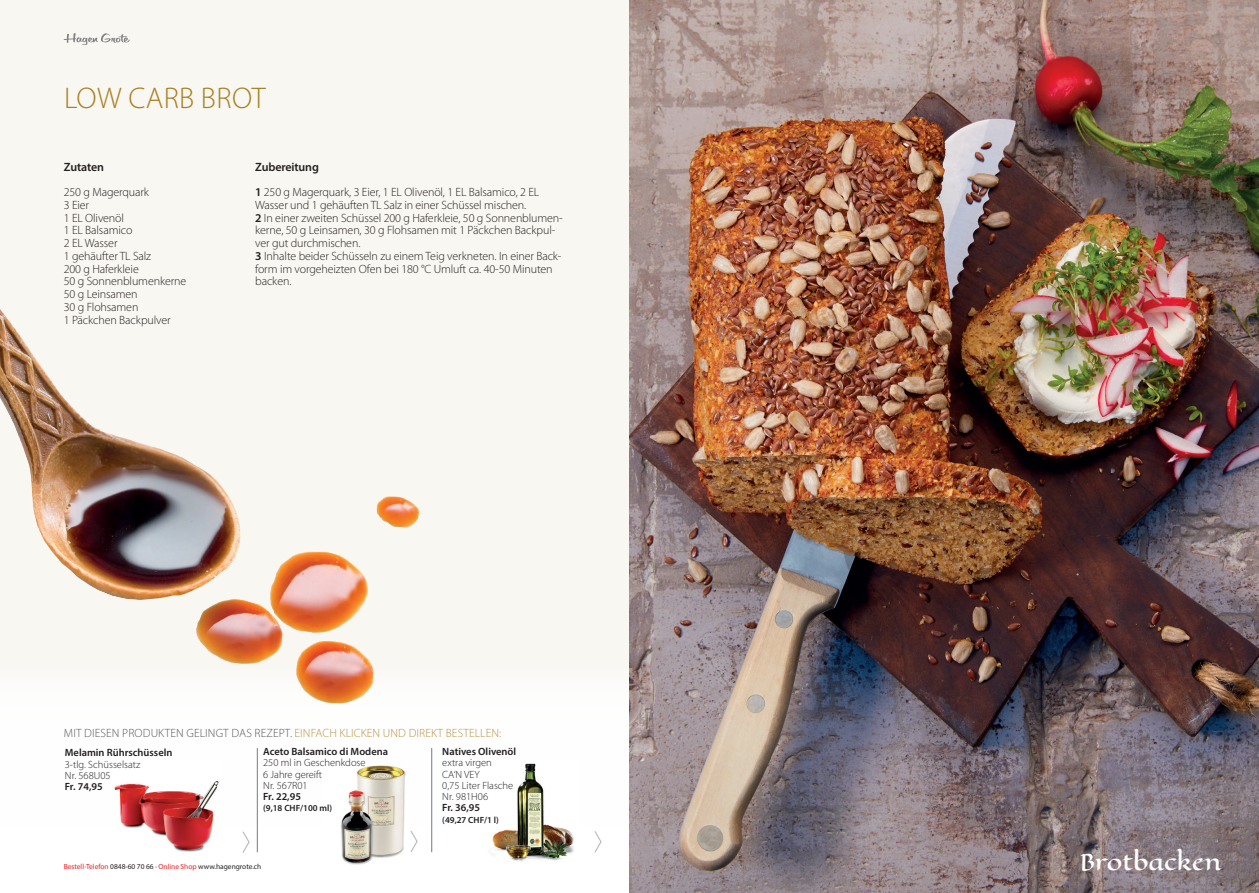
<style>
.page{position:relative;width:1259px;height:893px;background:#fff}
.page>*{position:absolute;margin:0;border:0;box-sizing:border-box;transform-origin:0 0}
.t1{font:300 30px "Myriad Pro";letter-spacing:.01em;color:#a88022}
.t2{font:22.5px "Eagle Lake";letter-spacing:-.01em;color:#fff}
.t3{font:300 12px/12.8px "Myriad Pro";letter-spacing:-.01em;color:#231f20}
.t4{font:300 12px "Myriad Pro";letter-spacing:.01em;color:#57585a}
.t5{font:600 12px "Myriad Pro";letter-spacing:-.015em;color:#231f20}
.t6{font:300 10.5px/11.2px "Myriad Pro";color:#231f20}
.t7{font:600 10.5px "Myriad Pro";color:#231f20}
.t8{font:600 9px "Myriad Pro";color:#231f20}
.t9{font:7.35px "Myriad Pro";color:#231f20}
.s1{font-weight:600}
.s2{color:#b69345}
.s3{color:#ee1d23}
</style>
<div class="page">
<div style="left:0;top:0;width:887px;height:893px;background:#f9f7f2"></div>
<div style="left:0;top:663px;width:1259px;height:230px;background:#fff"></div>
<hr style="left:257px;top:748px;width:1px;height:104px;background:#717d83">
<hr style="left:431px;top:748px;width:1px;height:104px;background:#717d83">
<svg style="left:594px;top:831px;width:8px;height:22px"></svg>
<svg style="left:410px;top:831px;width:8px;height:21px"></svg>
<svg style="left:242px;top:831px;width:8px;height:22px"></svg>
<img style="left:629px;top:0;width:630px;height:893px">
<img style="left:341px;top:765px;width:65px;height:100px">
<img style="left:114px;top:781px;width:105px;height:71px">
<img style="left:492px;top:763px;width:82px;height:98px">
<img style="left:0;top:309px;width:229px;height:291px">
<img style="left:194px;top:497px;width:184px;height:206px">
<svg style="left:64px;top:33px;width:66px;height:12px"></svg>
<h1 class="t1" style="left:64px;top:80px;width:203px">LOW CARB BROT</h1>
<p class="t5" style="left:64px;top:159px;width:42px">Zutaten</p>
<p class="t3" style="left:64px;top:186px;width:124px">250 g Magerquark<br>3 Eier<br>1 EL Olivenöl<br>1 EL Balsamico<br>2 EL Wasser<br>1 gehäufter TL Salz<br>200 g Haferkleie<br>50 g Sonnenblumenkerne<br>50 g Leinsamen<br>30 g Flohsamen<br>1 Päckchen Backpulver</p>
<p class="t3" style="left:255px;top:154px;width:285px;line-height:25.5px"><span class="s1">Zubereitung<br>1</span> 250 g Magerquark, 3 Eier, 1 EL Olivenöl, 1 EL Balsamico, 2 EL</p>
<p class="t3" style="left:255px;top:198px;width:309px">Wasser und 1 gehäuften TL Salz in einer Schüssel mischen.<br><span class="s1">2</span> In einer zweiten Schüssel 200 g Haferkleie, 50 g Sonnenblumen&shy;kerne, 50 g Leinsamen, 30 g Flohsamen mit 1 Päckchen Backpul&shy;ver gut durchmischen.<br><span class="s1">3</span> Inhalte beider Schüsseln zu einem Teig verkneten. In einer Back&shy;form im vorgeheizten Ofen bei 180 °C Umluft ca. 40-50 Minuten backen.</p>
<p class="t4" style="left:64px;top:726px;width:439px">MIT DIESEN PRODUKTEN GELINGT DAS REZEPT. <span class="s2">EINFACH KLICKEN UND DIREKT BESTELLEN:</span></p>
<p class="t7" style="left:65px;top:746px;width:109px">Melamin Rührschüsseln</p>
<p class="t6" style="left:65px;top:758px;width:77px">3-tlg. Schüsselsatz<br>Nr. 568U05</p>
<p class="t7" style="left:65px;top:780px;width:39px">Fr. 74,95</p>
<p class="t7" style="left:263px;top:745px;width:126px">Aceto Balsamico di Modena</p>
<p class="t6" style="left:263px;top:757px;width:104px">250 ml in Geschenkdose<br>6 Jahre gereift<br>Nr. 567R01</p>
<p class="t7" style="left:263px;top:790px;width:39px">Fr. 22,95</p>
<p class="t8" style="left:263px;top:803px;width:71px">(9,18 CHF/100 ml)</p>
<p class="t9" style="left:64px;top:862px;width:199px"><span class="s3">Bestell-Telefon</span> 0848-60 70 66 · <span class="s3">Online Shop</span> www.hagengrote.ch</p>
<p class="t7" style="left:442px;top:745px;width:75px">Natives Olivenöl</p>
<p class="t6" style="left:442px;top:757px;width:73px">extra virgen<br>CA‘N VEY<br>0,75 Liter Flasche<br>Nr. 981H06</p>
<p class="t7" style="left:442px;top:801px;width:39px">Fr. 36,95</p>
<p class="t8" style="left:442px;top:814px;width:58px">(49,27 CHF/1 l)</p>
<h2 class="t2" style="left:1079px;top:843px;width:144px">Brotbacken</h2>
</div>
